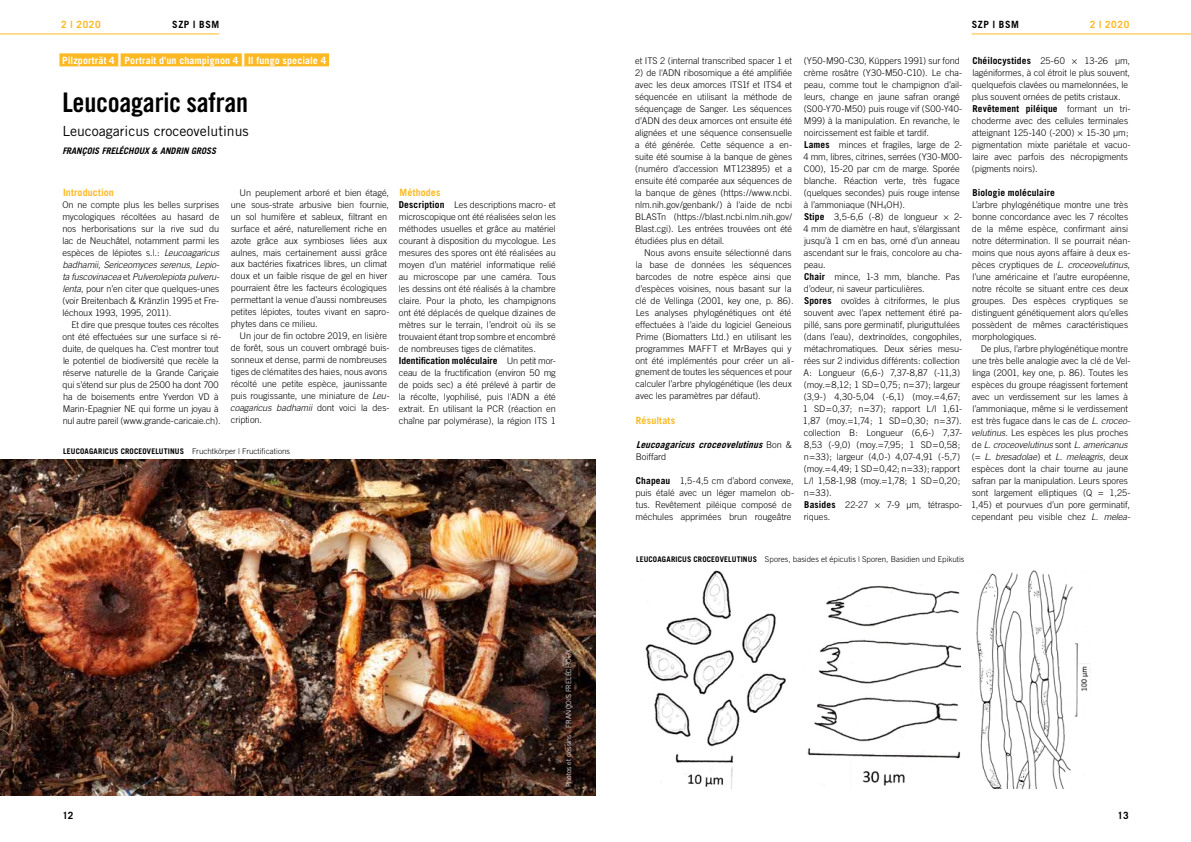
<style>
.page{position:relative;width:1191px;height:842px;background:#fff}
.page>*{position:absolute;margin:0;border:0;box-sizing:border-box;transform-origin:0 0}
.t1{font:27px "Trade Gothic Bold Cond Twenty";letter-spacing:-.01em;color:#000}
.t2{font:14px "Trade Gothic";color:#000}
.t3{font:700 10px "Trade Gothic";letter-spacing:.01em;color:#fff}
.t4{font:700 10px "Trade Gothic";letter-spacing:.02em;color:#fdb924}
.t5{font:700 10px "Trade Gothic";letter-spacing:.055em;color:#000}
.t6{font:700 9.5px "Trade Gothic";letter-spacing:.005em;color:#000}
.t7{font:italic 700 9.5px "Trade Gothic";color:#000}
.t8{font:300 9.2px/12px "Trade Gothic";letter-spacing:-.005em;color:#000}
.t9{font:italic 700 9px "Trade Gothic";color:#000}
.t10{font:300 8px "Trade Gothic";color:#000}
.t11{font:700 7.8px "Trade Gothic";letter-spacing:.02em;color:#000}
.t12{font:300 7px "Trade Gothic";letter-spacing:.005em;color:#fff}
.s1{font-size:19px}
.s2{font-style:italic}
.s3{font-weight:300;font-size:8px}
.s4{font-weight:700;font-size:9.5px}
.s5{font-weight:300;font-size:9.2px}
.s6{font-weight:300;font-style:normal;font-size:9.2px}
.s7{font-weight:700;font-size:7.8px}
</style>
<div class="page">
<hr style="left:0;top:33px;width:219px;height:1px;background:#fdb924">
<hr style="left:971px;top:33px;width:220px;height:1px;background:#fdb924">
<div style="left:59px;top:53px;width:270px;height:13px;background:#fdb924"></div>
<img style="left:0;top:460px;width:595px;height:336px">
<img style="left:645px;top:570px;width:141px;height:218px">
<img style="left:807px;top:586px;width:153px;height:200px">
<img style="left:976px;top:570px;width:113px;height:218px">
<p class="t4" style="left:61px;top:18px;width:41px">2 | 2020</p>
<p class="t5" style="left:172px;top:18px;width:49px">SZP | BSM</p>
<p class="t5" style="left:971px;top:18px;width:49px">SZP | BSM</p>
<p class="t4" style="left:1089px;top:18px;width:41px">2 | 2020</p>
<p class="t3" style="left:62px;top:54px;width:265px">Pilzporträt 4 <span class="s1">|</span> Portrait d'un champignon 4 <span class="s1">|</span> Il fungo speciale 4</p>
<h1 class="t1" style="left:62px;top:86px;width:187px">Leucoagaric safran</h1>
<h2 class="t2" style="left:62px;top:122px;width:188px">Leucoagaricus croceovelutinus</h2>
<p class="t9" style="left:62px;top:145px;width:155px">FRANÇOIS FRELÉCHOUX &amp; ANDRIN GROSS</p>
<p class="t4" style="left:63px;top:186px;width:52px">Introduction</p>
<p class="t8" style="left:62px;top:198px;width:159px;text-align:justify">On ne compte plus les belles surprises mycologiques récoltées au hasard de nos herborisations sur la rive sud du lac de Neuchâtel, notamment parmi les espèces de lépiotes s.l.: <span class="s2">Leucoagaricus badhamii, Sericeomyces serenus, Lepio&shy;ta fuscovinacea</span> et <span class="s2">Pulverolepiota pulveru&shy;lenta</span>, pour n’en citer que quelques-unes (voir Breitenbach &amp; Kränzlin 1995 et Fre&shy;léchoux 1993, 1995, 2011).</p>
<p class="t8" style="left:63px;top:318px;width:160px;text-indent:9px">Et dire que presque toutes ces récoltes ont été effectuées sur une surface si ré&shy;duite, de quelques ha. C’est montrer tout le potentiel de biodiversité que recèle la réserve naturelle de la Grande Cariçaie qui s’étend sur plus de 2500 ha dont 700 ha de boisements entre Yverdon VD à Marin-Epagnier NE qui forme un joyau à nul autre pareil (www.grande-caricaie.ch).</p>
<p class="t8" style="left:231px;top:186px;width:160px;text-indent:9px">Un peuplement arboré et bien étagé, une sous-strate arbusive bien fournie, un sol humifère et sableux, filtrant en surface et aéré, naturellement riche en azote grâce aux symbioses liées aux aulnes, mais certainement aussi grâce aux bactéries fixatrices libres, un climat doux et un faible risque de gel en hiver pourraient être les facteurs écologiques permettant la venue d’aussi nombreuses petites lépiotes, toutes vivant en sapro&shy;phytes dans ce milieu.</p>
<p class="t8" style="left:230px;top:330px;width:161px;text-indent:9px">Un jour de fin octobre 2019, en lisière de forêt, sous un couvert ombragé buis&shy;sonneux et dense, parmi de nombreuses tiges de clématites des haies, nous avons récolté une petite espèce, jaunissante puis rougissante, une miniature de <span class="s2">Leu&shy;coagaricus badhamii</span> dont voici la des&shy;cription.</p>
<p class="t11" style="left:63px;top:446px;width:228px">Leucoagaricus croceovelutinus <span class="s3">Fruchtkörper | Fructifications</span></p>
<p class="t4" style="left:399px;top:186px;width:42px">Méthodes</p>
<p class="t8" style="left:399px;top:198px;width:158px;text-align:justify"><span class="s4">Description</span> Les descriptions macro- et microscopique ont été réalisées selon les méthodes usuelles et grâce au matériel courant à disposition du mycologue. Les mesures des spores ont été réalisées au moyen d’un matériel informatique relié au microscope par une caméra. Tous les dessins ont été réalisés à la chambre claire. Pour la photo, les champignons ont été déplacés de quelque dizaines de mètres sur le terrain, l’endroit où ils se trouvaient étant trop sombre et encombré de nombreuses tiges de clématites.</p>
<p class="t6" style="left:399px;top:354px;width:158px">Identification moléculaire <span class="s5">Un petit mor-</span></p>
<p class="t8" style="left:399px;top:366px;width:158px;text-align:justify">ceau de la fructification (environ 50 mg de poids sec) a été prélevé à partir de la récolte, lyophilisé, puis l'ADN a été extrait. En utilisant la PCR (réaction en chaîne par polymérase), la région ITS 1</p>
<p class="t12" style="left:564px;top:787px;width:139px;rotate:-90deg">Photos et dessins Fran çois freléchoux</p>
<p class="t8" style="left:635px;top:54px;width:158px">et ITS 2 (internal transcribed spacer 1 et</p>
<p class="t8" style="left:635px;top:66px;width:158px;text-align:justify">2) de l'ADN ribosomique a été amplifiée avec les deux amorces ITS1f et ITS4 et séquencée en utilisant la méthode de séquençage de Sanger. Les séquences d’ADN des deux amorces ont ensuite été alignées et une séquence consensuelle a été générée. Cette séquence a en&shy;suite été soumise à la banque de gènes (numéro d’accession MT123895) et a ensuite été comparée aux séquences de la banque de gènes (https://www.ncbi. nlm.nih.gov/genbank/) à l'aide de ncbi BLASTn (https://blast.ncbi.nlm.nih.gov/ Blast.cgi). Les entrées trouvées ont été étudiées plus en détail.</p>
<p class="t8" style="left:635px;top:246px;width:160px;text-indent:9px">Nous avons ensuite sélectionné dans la base de données les séquences barcodes de notre espèce ainsi que d’espèces voisines, nous basant sur la clé de Vellinga (2001, key one, p. 86).<br>Les analyses phylogénétiques ont été effectuées à l’aide du logiciel Geneious Prime (Biomatters Ltd.) en utilisant les programmes MAFFT et MrBayes qui y ont été implémentés pour créer un ali&shy;gnement de toutes les séquences et pour calculer l’arbre phylogénétique (les deux avec les paramètres par défaut).</p>
<p class="t4" style="left:636px;top:414px;width:41px">Résultats</p>
<p class="t7" style="left:636px;top:438px;width:157px">Leucoagaricus croceovelutinus <span class="s6">B o n &amp;</span></p>
<p class="t8" style="left:635px;top:450px;width:32px">Boiffard</p>
<p class="t8" style="left:635px;top:474px;width:160px"><span class="s4">Chapeau</span> 1,5-4,5 cm d’abord convexe, puis étalé avec un léger mamelon ob&shy;tus. Revêtement piléique composé de méchules apprimées brun rougeâtre</p>
<p class="t8" style="left:803px;top:54px;width:161px">(Y50-M90-C30, Küppers 1991) sur fond crème rosâtre (Y30-M50-C10). Le cha&shy;peau, comme tout le champignon d’ail&shy;leurs, change en jaune safran orangé (S00-Y70-M50) puis rouge vif (S00-Y40- M99) à la manipulation. En revanche, le noircissement est faible et tardif.<br><span class="s4">Lames</span> minces et fragiles, large de 2- 4 mm, libres, citrines, serrées (Y30-M00- C00), 15-20 par cm de marge. Sporée blanche. Réaction verte, très fugace (quelques secondes) puis rouge intense à l’ammoniaque (NH<sub>4</sub>OH).<br><span class="s4">Stipe</span> 3,5-6,6 (-8) de longueur × 2- 4 mm de diamètre en haut, s’élargissant jusqu’à 1 cm en bas, orné d’un anneau ascendant sur le frais, concolore au cha&shy;peau.<br><span class="s4">Chair</span> mince, 1-3 mm, blanche. Pas d’odeur, ni saveur particulières.<br><span class="s4">Spores</span> ovoïdes à citriformes, le plus souvent avec l’apex nettement étiré pa&shy;pillé, sans pore germinatif, pluriguttulées (dans l’eau), dextrinoïdes, congophiles, métachromatiques. Deux séries mesu&shy;rées sur 2 individus différents: collection A: Longueur (6,6-) 7,37-8,87 (-11,3) (moy.=8,12; 1 SD=0,75; n=37); largeur (3,9-) 4,30-5,04 (-6,1) (moy.=4,67; 1 SD=0,37; n=37); rapport L/l 1,61- 1,87 (moy.=1,74; 1 SD=0,30; n=37). collection B: Longueur (6,6-) 7,37- 8,53 (-9,0) (moy.=7,95; 1 SD=0,58; n=33); largeur (4,0-) 4,07-4,91 (-5,7) (moy.=4,49; 1 SD=0,42; n=33); rapport L/l 1,58-1,98 (moy.=1,78; 1 SD=0,20; n=33).<br><span class="s4">Basides</span> 22-27 × 7-9 µm, tétraspo&shy;riques.</p>
<p class="t6" style="left:972px;top:54px;width:159px">Chéilocystides <span class="s5">25-60 × 13-26 µm,</span></p>
<p class="t8" style="left:972px;top:66px;width:160px">lagéniformes, à col étroit le plus souvent, quelquefois clavées ou mamelonnées, le plus souvent ornées de petits cristaux.</p>
<p class="t6" style="left:972px;top:102px;width:160px">Revêtement piléique <span class="s5">formant un tri-</span></p>
<p class="t8" style="left:972px;top:114px;width:160px">choderme avec des cellules terminales atteignant 125-140 (-200) × 15-30 µm; pigmentation mixte pariétale et vacuo&shy;laire avec parfois des nécropigments (pigments noirs).</p>
<p class="t6" style="left:972px;top:186px;width:84px">Biologie moléculaire</p>
<p class="t8" style="left:972px;top:198px;width:160px">L’arbre phylogénétique montre une très bonne concordance avec les 7 récoltes de la même espèce, confirmant ainsi notre détermination. Il se pourrait néan&shy;moins que nous ayons affaire à deux es&shy;pèces cryptiques de <span class="s2">L. croceovelutinus</span>, l’une américaine et l’autre européenne, notre récolte se situant entre ces deux groupes. Des espèces cryptiques se distinguent génétiquement alors qu’elles possèdent de mêmes caractéristiques morphologiques.</p>
<p class="t8" style="left:971px;top:342px;width:161px;text-indent:10px">De plus, l’arbre phylogénétique montre une très belle analogie avec la clé de Vel&shy;linga (2001, key one, p. 86). Toutes les espèces du groupe réagissent fortement avec un verdissement sur les lames à l’ammoniaque, même si le verdissement est très fugace dans le cas de <span class="s2">L. croceo&shy;velutinus</span>. Les espèces les plus proches de <span class="s2">L. croceovelutinus</span> sont <span class="s2">L. americanus </span>(= <span class="s2">L. bresadolae</span>) et <span class="s2">L. meleagris</span>, deux espèces dont la chair tourne au jaune safran par la manipulation. Leurs spores sont largement elliptiques (Q = 1,25- 1,45) et pourvues d’un pore germinatif, cependant peu visible chez <span class="s2">L. melea-</span></p>
<p class="t10" style="left:636px;top:554px;width:330px"><span class="s7">Leucoagaricus croceovelutinus</span> Spores, basides et épicutis | Sporen, Basidien und Epikutis</p>
<p class="t5" style="left:62px;top:810px;width:13px">12</p>
<p class="t5" style="left:1117px;top:810px;width:13px">13</p>
</div>
